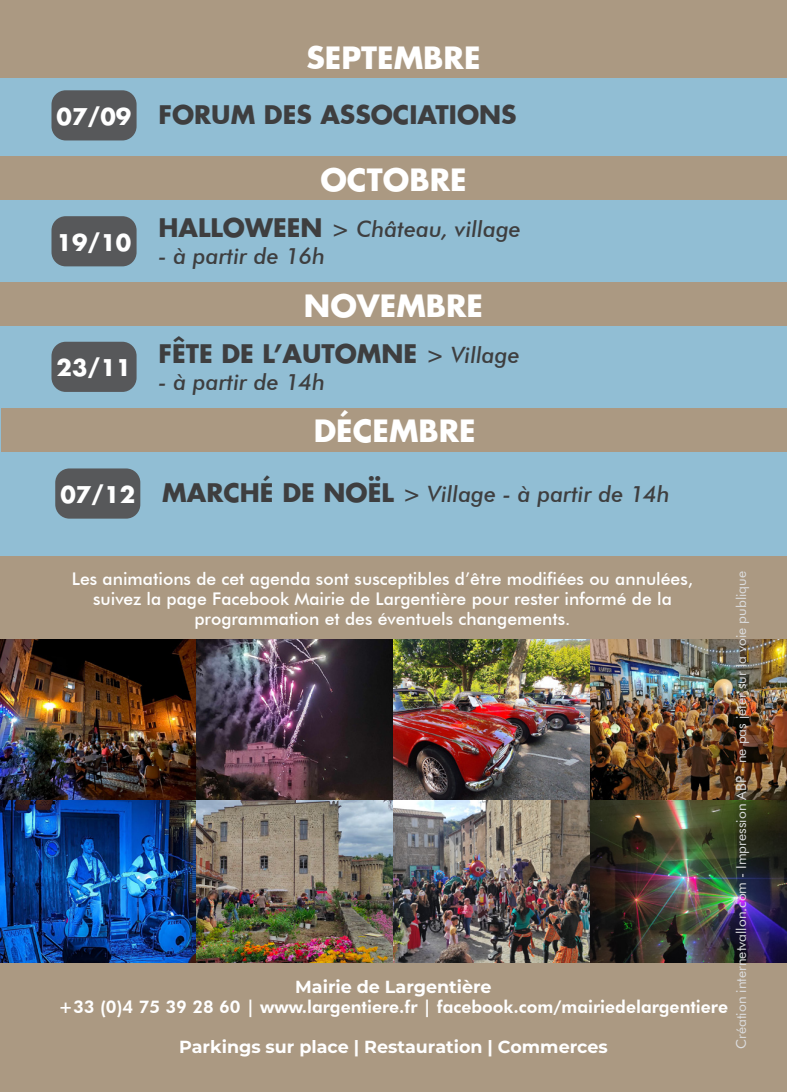
<style>
.page{position:relative;width:787px;height:1092px;background:#fff}
.page>*{position:absolute;margin:0;border:0;box-sizing:border-box;transform-origin:0 0}
.H_2_Or{font:700 30px "Futura";color:#fff}
.B_1_White{font:700 25px "Futura";color:#3e3e3f}
.B_1_White-2{font:italic 500 22.5px "Futura BT";color:#3e3e3f}
.H_2_Or-2{font:700 22.5px "Futura";color:#fff}
.B_2_White{font:500 17.5px/20px "Futura BT";color:#fff;text-align:center}
.B_2_White-2{font:800 17.5px/20px "Futura BT";color:#fff;text-align:center}
.B_2_White-3{font:700 17.5px "Montserrat";color:#fff}
.B_1_White-3{font:13.75px "Futura BT";color:#dcdddf}
.s1{font-family:"Futura";font-weight:700;font-style:normal;font-size:25px}
.s2{font-family:"Futura BT";font-weight:500;font-style:italic;font-size:22.5px}
.s3{font-family:"Montserrat";font-weight:700}
</style>
<div class="page">
<div style="left:0;top:556px;width:787px;height:85px;background:#ab9982"></div>
<div style="left:0;top:0;width:787px;height:556px;background:#91bed4"></div>
<div style="left:0;top:912px;width:787px;height:179px;background:#ab9982"></div>
<img style="left:0;top:639px;width:787px;height:323px">
<div style="left:0;top:35px;width:787px;height:43px;background:#ab9982"></div>
<div style="left:0;top:157px;width:787px;height:43px;background:#ab9982"></div>
<div style="left:0;top:283px;width:787px;height:43px;background:#ab9982"></div>
<div style="left:51px;top:90px;width:86px;height:50px;background:#57585a;border-radius:14px"></div>
<div style="left:51px;top:216px;width:86px;height:50px;background:#57585a;border-radius:14px"></div>
<div style="left:51px;top:342px;width:86px;height:50px;background:#57585a;border-radius:14px"></div>
<div style="left:1px;top:408px;width:786px;height:43px;background:#ab9982"></div>
<div style="left:55px;top:468px;width:85px;height:50px;background:#57585a;border-radius:14px"></div>
<div style="left:0;top:0;width:787px;height:39px;background:#ab9982"></div>
<p class="H_2_Or-2" style="left:57px;top:101px;width:76px">07/09</p>
<p class="H_2_Or-2" style="left:57px;top:227px;width:76px">19/10</p>
<p class="H_2_Or-2" style="left:57px;top:352px;width:76px">23/11</p>
<p class="H_2_Or-2" style="left:60px;top:479px;width:76px">07/12</p>
<p class="H_2_Or" style="left:306px;top:37px;width:176px">SEPTEMBRE</p>
<p class="B_1_White" style="left:158px;top:97px;width:359px">FORUM DES ASSOCIATIONS</p>
<p class="H_2_Or" style="left:320px;top:159px;width:148px">OCTOBRE</p>
<p class="B_1_White-2" style="left:158px;top:215px;width:364px"><span class="s1">HALLOWEEN</span> &gt; Château, village</p>
<p class="B_1_White-2" style="left:158px;top:242px;width:168px">- à partir de 16h</p>
<p class="H_2_Or" style="left:304px;top:285px;width:181px">NOVEMBRE</p>
<p class="B_1_White" style="left:158px;top:336px;width:363px">FÊTE DE L’AUTOMNE <span class="s2">&gt; Village</span></p>
<p class="B_1_White-2" style="left:158px;top:368px;width:168px">- à partir de 14h</p>
<p class="H_2_Or" style="left:314px;top:410px;width:164px">DÉCEMBRE</p>
<p class="B_1_White-2" style="left:162px;top:480px;width:509px"><span class="s1">MARCHÉ DE NOËL</span> &gt; Village - à partir de 14h</p>
<p class="B_2_White" style="left:72px;top:568px;width:622px">Les animations de cet agenda sont susceptibles d’être modifiées ou annulées, suivez la page Facebook Mairie de Largentière pour rester informé de la programmation et des éventuels changements.</p>
<p class="B_2_White-2" style="left:59px;top:976px;width:671px"><span class="s3">Mairie de Largentière<br></span>+33 (0)4 75 39 28 60 | www.largentiere.fr | facebook.com/mairiedelargentiere</p>
<p class="B_2_White-3" style="left:179px;top:1034px;width:430px">Parkings sur place | Restauration | Commerces</p>
<p class="B_1_White-3" style="left:733px;top:1048px;width:479px;rotate:-90deg">Création internetvallon.com - Impression ABP - ne pas jeter sur la voie publique</p>
</div>
